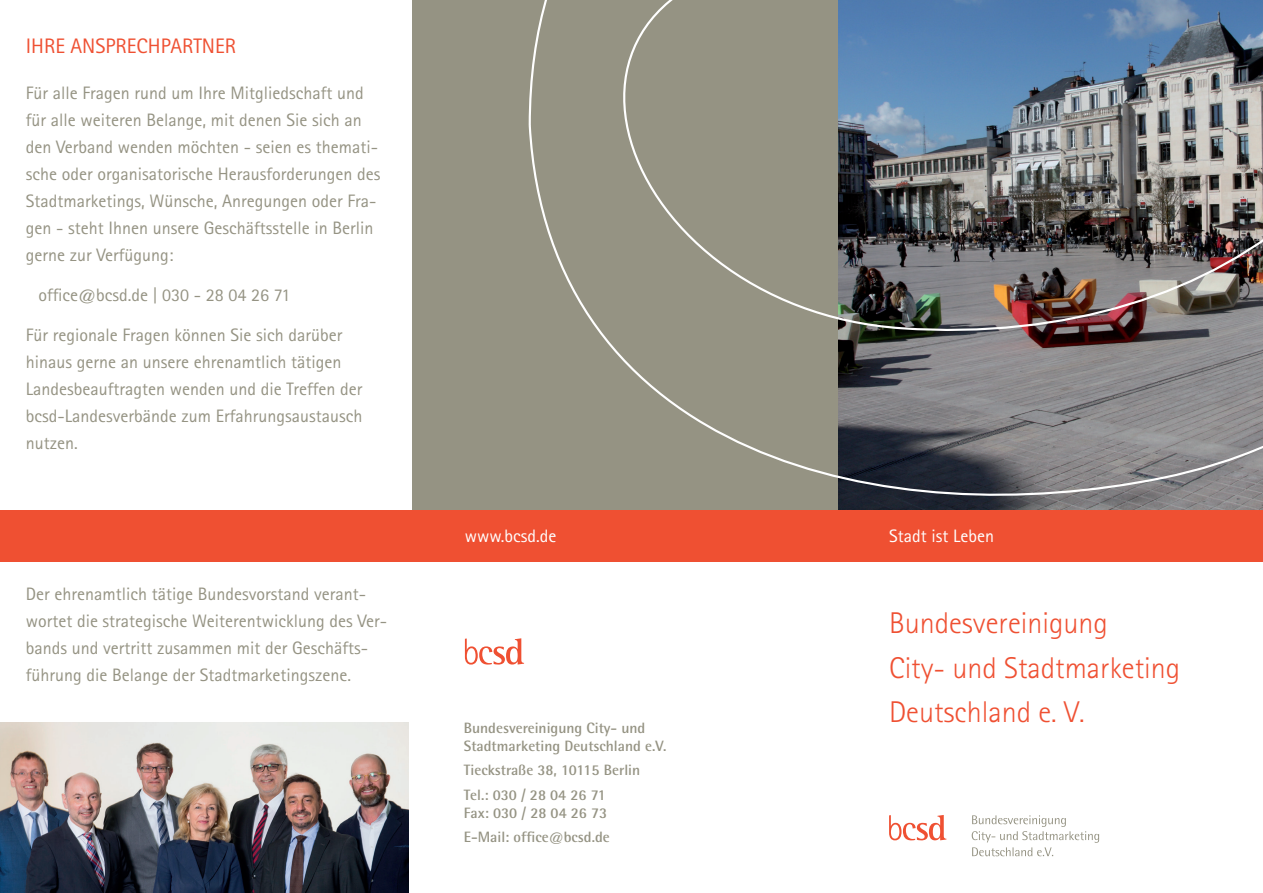
<style>
.page{position:relative;width:1263px;height:893px;background:#fff}
.page>*{position:absolute;margin:0;border:0;box-sizing:border-box;transform-origin:0 0}
.t1{font:300 30px/44.7px "Rotis Sans Serif Std";color:#ef5032}
.t2{font:21px "Rotis Sans Serif Std";color:#ef5032}
.t3{font:18px/27px "Rotis Sans Serif Std";color:#959383}
.t4{font:18px "Rotis Sans Serif Std";color:#fff}
.t5{font:700 15px/18px "Rotis Semi Sans Std";color:#959383}
</style>
<div class="page">
<div style="left:412px;top:0;width:426px;height:525px;background:#959383"></div>
<div style="left:0;top:510px;width:1263px;height:51px;background:#ef5032"></div>
<svg style="left:528px;top:0;width:735px;height:510px"></svg>
<img style="left:0;top:722px;width:408px;height:171px">
<svg style="left:465px;top:638px;width:59px;height:27px"></svg>
<svg style="left:889px;top:815px;width:57px;height:25px"></svg>
<svg style="left:972px;top:815px;width:127px;height:41px"></svg>
<p class="t2" style="left:26px;top:34px;width:212px">IHRE ANSPRECHPARTNER</p>
<p class="t3" style="left:26px;top:79px;width:356px">Für alle Fragen rund um Ihre Mitgliedschaft und für alle weiteren Belange, mit denen Sie sich an den Verband wenden möchten - seien es themati&shy;sche oder organisatorische Herausforderungen des Stadtmarketings, Wünsche, Anregungen oder Fra&shy;gen - steht Ihnen unsere Geschäftsstelle in Berlin gerne zur Verfügung:</p>
<p class="t3" style="left:39px;top:281px;width:253px">office@bcsd.de | 030 - 28 04 26 71</p>
<p class="t3" style="left:26px;top:321px;width:338px">Für regionale Fragen können Sie sich darüber hinaus gerne an unsere ehrenamtlich tätigen Landesbeauftragten wenden und die Treffen der bcsd-Landesverbände zum Erfahrungsaustausch nutzen.</p>
<p class="t3" style="left:26px;top:580px;width:363px">Der ehrenamtlich tätige Bundesvorstand verant&shy;wortet die strategische Weiterentwicklung des Ver&shy;bands und vertritt zusammen mit der Geschäfts&shy;führung die Belange der Stadtmarketingszene.</p>
<p class="t4" style="left:465px;top:525px;width:93px">www.bcsd.de</p>
<p class="t4" style="left:889px;top:525px;width:106px">Stadt ist Leben</p>
<p class="t5" style="left:464px;top:718px;width:204px">Bundesvereinigung City- und<br>Stadtmarketing Deutschland e.V.</p>
<p class="t5" style="left:464px;top:758px;width:178px;line-height:24.3px">Tieckstraße 38, 10115 Berlin<br>Tel.: 030 / 28 04 26 71</p>
<p class="t5" style="left:464px;top:800px;width:147px;line-height:24.5px">Fax: 030 / 28 04 26 73<br>E-Mail: office@bcsd.de</p>
<h1 class="t1" style="left:889px;top:601px;width:293px">Bundesvereinigung<br>City- und Stadtmarketing<br>Deutschland e. V.</h1>
</div>
